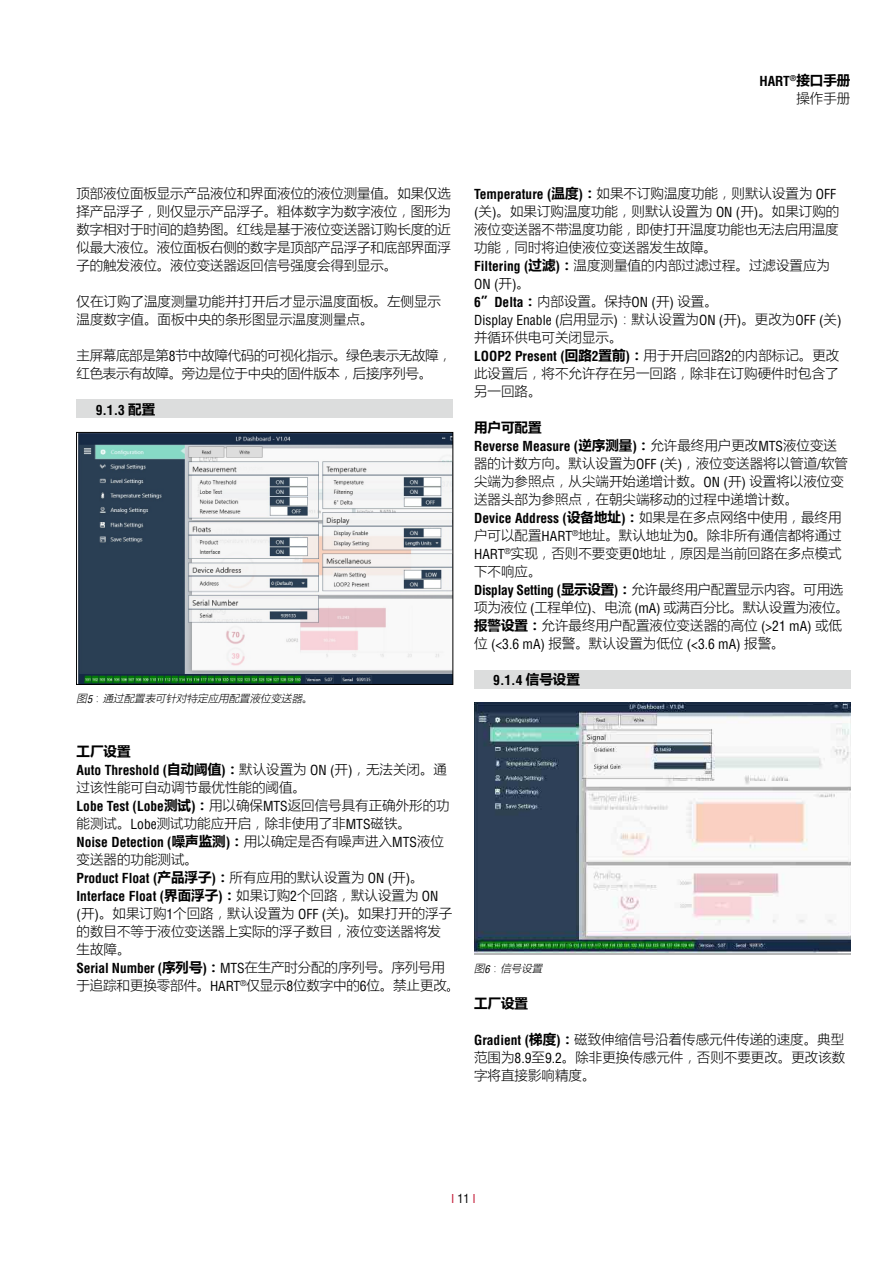
<style>
.page{position:relative;width:893px;height:1263px;background:#fff}
.page>*{position:absolute;margin:0;border:0;box-sizing:border-box;transform-origin:0 0}
.t1{font:300 13.5px/18px "Microsoft Ya Hei";color:#000}
.t2{font:700 condensed 13.5px/18px "Helvetica LT Std";color:#000}
.t3{font:condensed 13.5px "Helvetica LT Pro";color:#000}
.t4{font:300 13.5px/18px "Microsoft Ya Hei";letter-spacing:-.02em;color:#000}
.t5{font:300 13.5px/18px "Microsoft Ya Hei";letter-spacing:-.025em;color:#000}
.t6{font:700 condensed 13.5px "Helvetica LT Std";letter-spacing:-.02em;color:#000}
.t7{font:700 13.5px "Microsoft Ya Hei";color:#000}
.t8{font:700 condensed 13.5px "Helvetica LT Pro";color:#000}
.t9{font:condensed 12px "Helvetica LT Pro";color:#c21230}
.t10{font:italic 300 10.5px "Microsoft Ya Hei";color:#000}
.s1{font-family:"Microsoft Ya Hei";font-stretch:normal}
.s2{font-family:"Helvetica LT Pro";font-weight:400;font-stretch:condensed}
.s3{font-family:"Helvetica LT Std";font-weight:400;font-stretch:condensed}
.s4{font-style:normal}
.s5{font-family:"Microsoft Ya Hei";font-weight:300;font-stretch:normal}
.s6{font-family:"Helvetica LT Pro";font-weight:400}
.s7{font-family:"Helvetica LT Std";font-weight:700;font-stretch:condensed}
.s8{font-weight:700}
.s9{color:#000}
</style>
<div class="page">
<img style="left:474px;top:702px;width:376px;height:251px">
<img style="left:78px;top:434px;width:373px;height:249px">
<div style="left:76px;top:432px;width:377px;height:253px;border:1px solid #000"></div>
<div style="left:77px;top:400px;width:376px;height:18px;background:#dcdddd"></div>
<div style="left:474px;top:670px;width:376px;height:18px;background:#dcdddd"></div>
<p class="t8" style="left:759px;top:72px;width:93px">HART<sup>®</sup><span class="s1">接口手册</span></p>
<p class="t1" style="left:796px;top:89px;width:55px">操作手册</p>
<p class="t1" style="left:77px;top:184px;width:376px;text-align:justify">顶部液位面板显示产品液位和界面液位的液位测量值。如果仅选择产品浮子，则仅显示产品浮子。粗体数字为数字液位，图形为数字相对于时间的趋势图。红线是基于液位变送器订购长度的近似最大液位。液位面板右侧的数字是顶部产品浮子和底部界面浮子的触发液位。液位变送器返回信号强度会得到显示。</p>
<p class="t1" style="left:77px;top:292px;width:366px">仅在订购了温度测量功能并打开后才显示温度面板。左侧显示温度数字值。面板中央的条形图显示温度测量点。</p>
<p class="t5" style="left:77px;top:346px;width:377px">主屏幕底部是第<span class="s2">8</span>节中故障代码的可视化指示。绿色表示无故障，红色表示有故障。旁边是位于中央的固件版本，后接序列号。</p>
<p class="t2" style="left:96px;top:401px;width:61px">9.1.3 <span class="s1">配置</span></p>
<p class="t10" style="left:77px;top:691px;width:238px">图<span class="s3">5</span> <span class="s4">：</span>通过配置表可针对特定应用配置液位变送器<span class="s4">。</span></p>
<p class="t7" style="left:77px;top:742px;width:55px">工厂设置</p>
<p class="t2" style="left:77px;top:761px;width:372px">Auto Threshold (<span class="s1">自动阈值</span>)<span class="s1">：</span><span class="s5">默认设置为</span> <span class="s6">ON (</span><span class="s5">开</span><span class="s6">)</span><span class="s5">，无法关闭。通</span></p>
<p class="t1" style="left:77px;top:778px;width:375px">过该性能可自动调节最优性能的阈值。<br><span class="s7">Lobe Test (Lobe</span><span class="s8">测试</span><span class="s7">)</span><span class="s8">：</span>用以确保<span class="s2">MTS</span>返回信号具有正确外形的功能测试。<span class="s2">Lobe</span>测试功能应开启，除非使用了非<span class="s2">MTS</span>磁铁。</p>
<p class="t2" style="left:77px;top:833px;width:369px">Noise Detection (<span class="s1">噪声监测</span>)<span class="s1">：</span><span class="s5">用以确定是否有噪声进入</span><span class="s6">MTS</span><span class="s5">液位</span></p>
<p class="t1" style="left:77px;top:850px;width:123px">变送器的功能测试。</p>
<p class="t2" style="left:77px;top:869px;width:363px">Product Float (<span class="s1">产品浮子</span>)<span class="s1">：</span><span class="s5">所有应用的默认设置为</span> <span class="s6">ON (</span><span class="s5">开</span><span class="s6">)</span><span class="s5">。<br></span>Interface Float (<span class="s1">界面浮子</span>)<span class="s1">：</span><span class="s5">如果订购</span><span class="s6">2</span><span class="s5">个回路，默认设置为</span> <span class="s6">ON</span></p>
<p class="t1" style="left:77px;top:904px;width:377px"><span class="s2">(</span>开<span class="s2">)</span>。如果订购<span class="s2">1</span>个回路，默认设置为 <span class="s2">OFF (</span>关<span class="s2">)</span>。如果打开的浮子的数目不等于液位变送器上实际的浮子数目，液位变送器将发生故障。<br><span class="s7">Serial Number (</span><span class="s8">序列号</span><span class="s7">)</span><span class="s8">：</span><span class="s2">MTS</span>在生产时分配的序列号。序列号用于追踪和更换零部件。<span class="s2">HART</span><sup>®</sup>仅显示<span class="s2">8</span>位数字中的<span class="s2">6</span>位。禁止更改</p>
<p class="t1" style="left:474px;top:184px;width:367px"><span class="s7">Temperature (</span><span class="s8">温度</span><span class="s7">)</span><span class="s8">：</span>如果不订购温度功能，则默认设置为 <span class="s2">OFF (</span>关<span class="s2">)</span>。如果订购温度功能，则默认设置为 <span class="s2">ON (</span>开<span class="s2">)</span>。如果订购的液位变送器不带温度功能，即使打开温度功能也无法启用温度功能，同时将迫使液位变送器发生故障。<br><span class="s7">Filtering (</span><span class="s8">过滤</span><span class="s7">)</span><span class="s8">：</span>温度测量值的内部过滤过程。过滤设置应为</p>
<p class="t3" style="left:474px;top:276px;width:57px">ON (<span class="s5">开</span>)<span class="s5">。</span></p>
<p class="t1" style="left:474px;top:292px;width:245px"><span class="s7">6</span><span class="s8">”</span><span class="s7">Delta</span><span class="s8">：</span>内部设置。保持<span class="s2">ON (</span>开<span class="s2">)</span> 设置。</p>
<p class="t3" style="left:474px;top:312px;width:369px">Display Enable (<span class="s5">启用显示</span>)<span class="s5">：默认设置为</span>ON (<span class="s5">开</span>)<span class="s5">。更改为</span>OFF (<span class="s5">关</span>)</p>
<p class="t1" style="left:474px;top:328px;width:150px">并循环供电可关闭显示。</p>
<p class="t2" style="left:474px;top:347px;width:367px">LOOP2 Present (<span class="s1">回路</span>2<span class="s1">置前</span>)<span class="s1">：</span><span class="s5">用于开启回路</span><span class="s6">2</span><span class="s5">的内部标记。更改</span></p>
<p class="t1" style="left:474px;top:364px;width:366px">此设置后，将不允许存在另一回路，除非在订购硬件时包含了另一回路。</p>
<p class="t7" style="left:474px;top:418px;width:69px">用户可配置</p>
<p class="t2" style="left:474px;top:437px;width:364px">Reverse Measure (<span class="s1">逆序测量</span>)<span class="s1">：</span><span class="s5">允许最终用户更改</span><span class="s6">MTS</span><span class="s5">液位变送</span></p>
<p class="t1" style="left:474px;top:454px;width:375px">器的计数方向。默认设置为<span class="s2">OFF (</span>关<span class="s2">)</span>，液位变送器将以管道<span class="s2">/</span>软管尖端为参照点，从尖端开始递增计数。<span class="s2">ON (</span>开<span class="s2">)</span> 设置将以液位变送器头部为参照点，在朝尖端移动的过程中递增计数。</p>
<p class="t2" style="left:474px;top:509px;width:369px">Device Address (<span class="s1">设备地址</span>)<span class="s1">：</span><span class="s5">如果是在多点网络中使用，最终用</span></p>
<p class="t1" style="left:474px;top:526px;width:369px;text-align:justify">户可以配置<span class="s2">HART</span><sup>®</sup>地址。默认地址为<span class="s2">0</span>。除非所有通信都将通过<span class="s2">HART</span><sup>®</sup>实现，否则不要变更<span class="s2">0</span>地址，原因是当前回路在多点模式下不响应。</p>
<p class="t6" style="left:474px;top:582px;width:371px">Display Setting (<span class="s1">显示设置</span>)<span class="s1">：</span><span class="s5">允许最终用户配置显示内容。可用选</span></p>
<p class="t4" style="left:474px;top:598px;width:376px">项为液位 <span class="s2">(</span>工程单位<span class="s2">)</span>、电流 <span class="s2">(mA)</span> 或满百分比。默认设置为液位。<span class="s8">报警设置：</span>允许最终用户配置液位变送器的高位 <span class="s2">(&gt;21 mA)</span> 或低</p>
<p class="t3" style="left:474px;top:636px;width:312px"><span class="s5">位</span> (&lt;3.6 mA) <span class="s5">报警。默认设置为低位</span> (&lt;3.6 mA) <span class="s5">报警。</span></p>
<p class="t2" style="left:493px;top:671px;width:88px">9.1.4 <span class="s1">信号设置</span></p>
<p class="t10" style="left:474px;top:962px;width:73px">图<span class="s3">6</span> <span class="s4">：</span>信号设置</p>
<p class="t7" style="left:474px;top:994px;width:55px">工厂设置</p>
<p class="t1" style="left:474px;top:1030px;width:373px;text-align:justify"><span class="s7">Gradient (</span><span class="s8">梯度</span><span class="s7">)</span><span class="s8">：</span>磁致伸缩信号沿着传感元件传递的速度。典型范围为<span class="s2">8.9</span>至<span class="s2">9.2</span>。除非更换传感元件，否则不要更改。更改该数字将直接影响精度。</p>
<p class="t9" style="left:451px;top:1191px;width:26px">I <span class="s9">11</span> I</p>
</div>
